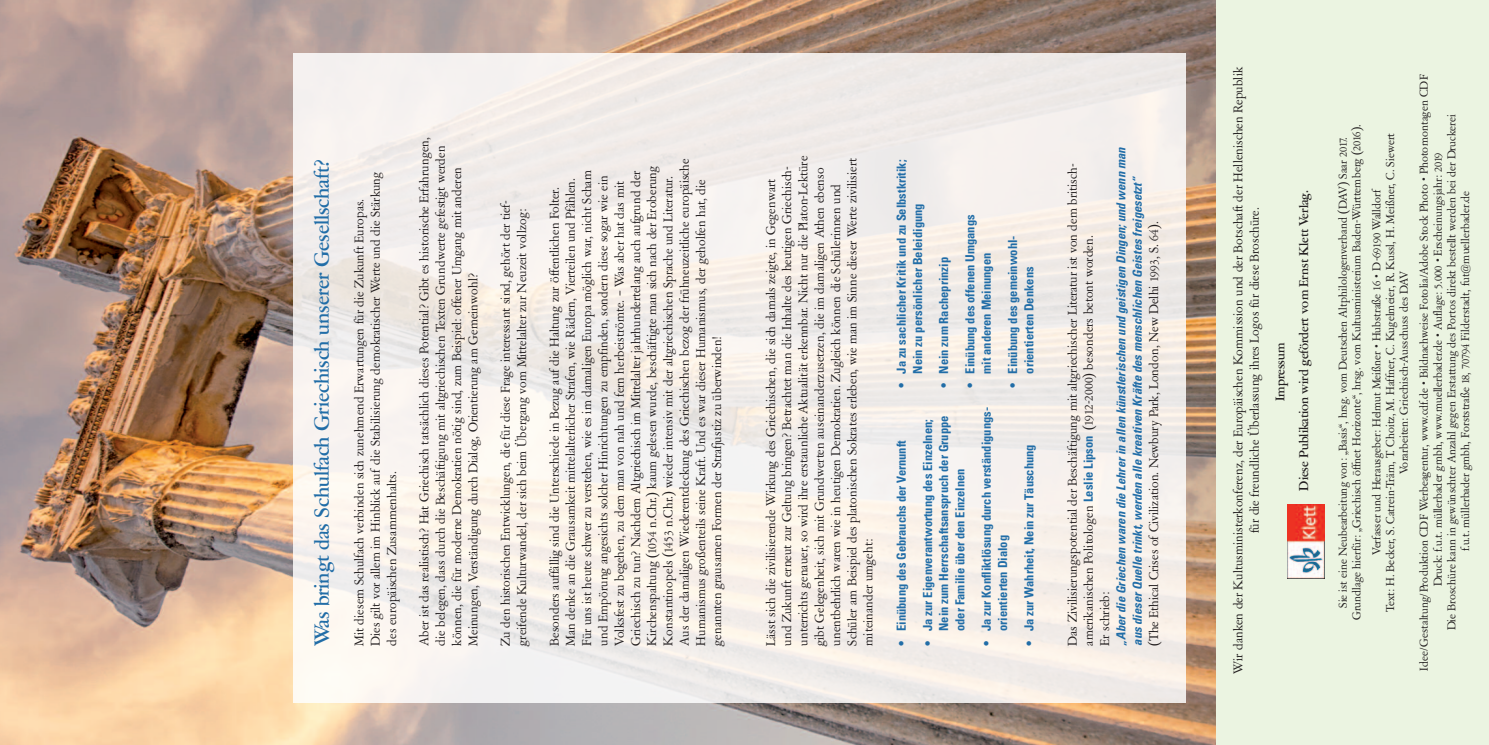
<style>
.page{position:relative;width:1489px;height:745px;background:#fff}
.page>*{position:absolute;margin:0;border:0;box-sizing:border-box;transform-origin:0 0}
.t1{font:500 20px "Garamont Amsterdam BQ";color:#216da7}
.t2{font:12.5px/16.2px "Garamont Amsterdam BQ";color:#231f20}
.t3{font:700 condensed 12.5px/16.2px "Univers";color:#216da7}
.t4{font:italic 700 condensed 12.5px/16.2px "Univers";color:#216da7}
.t5{font:500 12.5px/23.6px "Garamont Amsterdam BQ";color:#231f20}
.t6{font:11.25px/13.8px "Garamont Amsterdam BQ";color:#231f20;text-align:center}
.s1{font-family:"Univers";font-weight:700;font-stretch:condensed;color:#216da7}
</style>
<div class="page">
<img style="left:0;top:0;width:1216px;height:744px">
<div style="left:293px;top:53px;width:892px;height:649px;background:#f4efeb"></div>
<div style="left:1216px;top:0;width:272px;height:744px;background:#ebf4e1"></div>
<img style="left:1287px;top:504px;width:36px;height:74px">
<h1 class="t1" style="left:311px;top:645px;width:488px;rotate:-90deg">Was bringt das Schulfach Griechisch unserer Gesellschaft?</h1>
<p class="t2" style="left:351px;top:645px;width:475px;rotate:-90deg">Mit diesem Schulfach verbinden sich zunehmend Erwartungen für die Zukunft Europas.<br>Dies gilt vor allem im Hinblick auf die Stabilisierung demokratischer Werte und die Stärkung des europäischen Zusammenhalts.</p>
<p class="t2" style="left:416px;top:645px;width:509px;rotate:-90deg">Aber ist das realistisch? Hat Griechisch tatsächlich dieses Potential? Gibt es historische Erfahrungen, die belegen, dass durch die Beschäftigung mit altgriechischen Texten Grundwerte gefestigt werden können, die für moderne Demokratien nötig sind, zum Beispiel: offener Umgang mit anderen Meinungen, Verständigung durch Dialog, Orientierung am Gemeinwohl?</p>
<p class="t2" style="left:498px;top:645px;width:446px;rotate:-90deg">Zu den historischen Entwicklungen, die für diese Frage interessant sind, gehört der tief&shy;greifende Kulturwandel, der sich beim Übergang vom Mittelalter zur Neuzeit vollzog:</p>
<p class="t4" style="left:1113px;top:645px;width:499px;rotate:-90deg">„Aber die Griechen waren die Lehrer in allen künstlerischen und geistigen Dingen; und wenn man aus dieser Quelle trinkt, werden alle kreativen Kräfte des menschlichen Geistes freigesetzt“</p>
<p class="t2" style="left:546px;top:645px;width:488px;rotate:-90deg">Besonders auffällig sind die Unterschiede in Bezug auf die Haltung zur öffentlichen Folter.<br>Man denke an die Grausamkeit mittelalterlicher Strafen, wie Rädern, Vierteilen und Pfählen.<br>Für uns ist heute schwer zu verstehen, wie es im damaligen Europa möglich war, nicht Scham und Empörung angesichts solcher Hinrichtungen zu empfinden, sondern diese sogar wie ein Volksfest zu begehen, zu dem man von nah und fern herbeiströmte. – Was aber hat das mit Griechisch zu tun? Nachdem Altgriechisch im Mittelalter jahrhundertelang auch aufgrund der Kirchenspaltung (1054 n.Chr.) kaum gelesen wurde, beschäftigte man sich nach der Eroberung Konstantinopels (1453 n.Chr.) wieder intensiv mit der altgriechischen Sprache und Literatur.<br>Aus der damaligen Wiederentdeckung des Griechischen bezog der frühneuzeitliche europäische Humanismus großenteils seine Kraft. Und es war dieser Humanismus, der geholfen hat, die genannten grausamen Formen der Strafjustiz zu überwinden!</p>
<p class="t2" style="left:763px;top:645px;width:491px;rotate:-90deg">Lässt sich die zivilisierende Wirkung des Griechischen, die sich damals zeigte, in Gegenwart und Zukunft erneut zur Geltung bringen? Betrachtet man die Inhalte des heutigen Griechisch&shy;unterrichts genauer, so wird ihre erstaunliche Aktualität erkennbar. Nicht nur die Platon-Lektüre gibt Gelegenheit, sich mit Grundwerten auseinanderzusetzen, die im damaligen Athen ebenso unentbehrlich waren wie in heutigen Demokratien. Zugleich können die Schülerinnen und Schüler am Beispiel des platonischen Sokrates erleben, wie man im Sinne dieser Werte zivilisiert miteinander umgeht:</p>
<p class="t2" style="left:1064px;top:645px;width:483px;rotate:-90deg">Das Zivilisierungspotential der Beschäftigung mit altgriechischer Literatur ist von dem britisch&shy;amerikanischen Politologen <span class="s1">Leslie Lipson</span> (1912-2000) besonders betont worden.<br>Er schrieb:</p>
<p class="t3" style="left:894px;top:373px;width:215px;text-indent:-15px;rotate:-90deg">• Ja zu sachlicher Kritik und zu Selbstkritik;<br>Nein zu persönlicher Beleidigung</p>
<p class="t3" style="left:963px;top:373px;width:161px;text-indent:-15px;rotate:-90deg">• Einübung des offenen Umgangs mit anderen Meinungen</p>
<p class="t2" style="left:1145px;top:645px;width:425px;rotate:-90deg">(The Ethical Crises of Civilization. Newbury Park, London, New Delhi 1993, S. 64).</p>
<p class="t3" style="left:1005px;top:373px;width:140px;text-indent:-15px;rotate:-90deg">• Einübung des gemeinwohl&shy;orientierten Denkens</p>
<p class="t3" style="left:936px;top:388px;width:133px;rotate:-90deg">• Nein zum Racheprinzip</p>
<p class="t3" style="left:920px;top:630px;width:217px;text-indent:-15px;rotate:-90deg">• Ja zur Eigenverantwortung des Einzelnen;<br>Nein zum Herrschaftsanspruch der Gruppe oder Familie über den Einzelnen</p>
<p class="t3" style="left:979px;top:630px;width:225px;text-indent:-15px;rotate:-90deg">• Ja zur Konfliktlösung durch verständigungs&shy;orientierten Dialog</p>
<p class="t3" style="left:894px;top:645px;width:207px;rotate:-90deg">• Einübung des Gebrauchs der Vernunft</p>
<p class="t3" style="left:1021px;top:645px;width:203px;rotate:-90deg">• Ja zur Wahrheit, Nein zur Täuschung</p>
<p class="t2" style="left:1230px;top:673px;width:607px;text-align:center;rotate:-90deg">Wir danken der Kultusministerkonferenz, der Europäischen Kommission und der Botschaft der Hellenischen Republik für die freundliche Überlassung ihres Logos für diese Broschüre.</p>
<p class="t5" style="left:1268px;top:490px;width:301px;text-indent:89px;rotate:-90deg">Impressum<br>Diese Publikation wird gefördert vom Ernst Klett Verlag.</p>
<p class="t6" style="left:1336px;top:620px;width:497px;rotate:-90deg">Sie ist eine Neubearbeitung von: „Basis“, hrsg. vom Deutschen Altphilologenverband (DAV) Saar 2017.<br>Grundlage hierfür: „Griechisch öffnet Horizonte“, hrsg. vom Kultusministerium Baden-Württemberg (2016).</p>
<p class="t6" style="left:1369px;top:611px;width:480px;rotate:-90deg">Verfasser und Herausgeber: Helmut Meißner • Hubstraße 16 • D-69190 Walldorf<br>Text: H. Becker, S. Catrein-Träm, T. Choitz, M. Haffner, C. Kugelmeier, R. Kussl, H. Meißner, C. Siewert<br>Vorarbeiten: Griechisch-Ausschuss des DAV</p>
<p class="t6" style="left:1417px;top:670px;width:597px;rotate:-90deg">Idee/Gestaltung/Produktion CDF Werbeagentur, www.cdf.de • Bildnachweise Fotolia/Adobe Stock Photo • Photomontagen CDF Druck: f.u.t. müllerbader gmbh, www.muellerbader.de • Auflage: 5.000 • Erscheinungsjahr: 2019<br>Die Broschüre kann in gewünschter Anzahl gegen Erstattung des Portos direkt bestellt werden bei der Druckerei<br>f.u.t. müllerbader gmbh, Forststraße 18, 70794 Filderstadt, fut@muellerbader.de</p>
</div>
